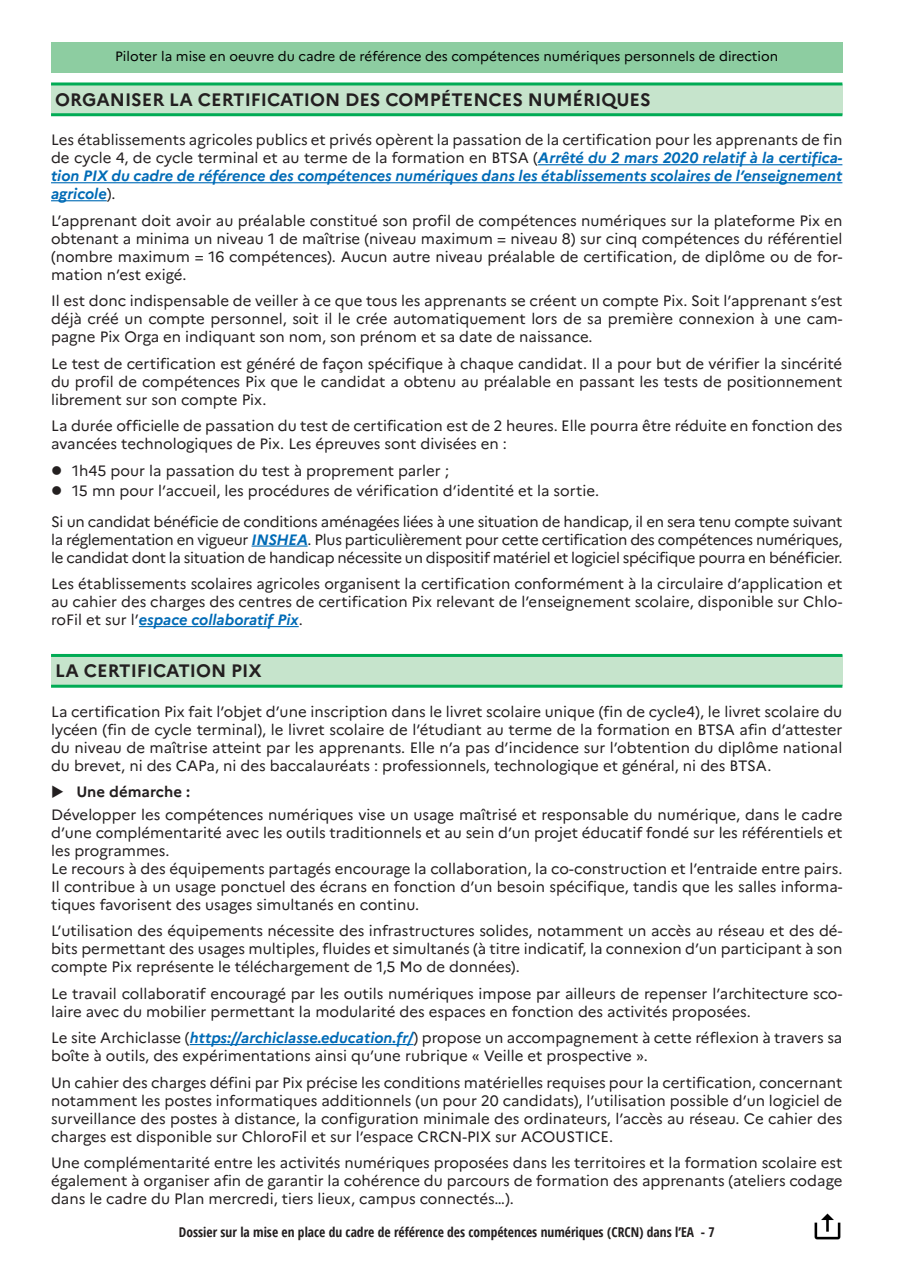
<style>
.page{position:relative;width:902px;height:1263px;background:#fff}
.page>*{position:absolute;margin:0;border:0;box-sizing:border-box;transform-origin:0 0}
.Inter-titre_fond_Art{font:700 18px "Marianne";color:#231f20}
.TEXTE_ARTICLES{font:15px/18px "Marianne";color:#231f20;text-align:justify}
.TEXTE_ARTICLES_0esp{font:15px/18px "Marianne";color:#231f20;text-align:justify}
.t1{font:700 15px "Marianne";color:#231f20}
.RAPPEL-TITRE_Partie{font:13.5px "Marianne";color:#000}
.t2{font:700 13.5px "Open Sans Condensed";color:#231f20}
.s1{font-weight:700;font-style:italic;color:#006bb6}
</style>
<div class="page">
<img style="left:814px;top:1213px;width:27px;height:27px">
<div style="left:51px;top:43px;width:791px;height:30px;background:#8dcda1"></div>
<div style="left:51px;top:84px;width:791px;height:31px;background:#c6e4cc"></div>
<hr style="left:51px;top:113px;width:791px;height:3px;background:#00ab54">
<hr style="left:51px;top:82px;width:791px;height:3px;background:#00ab54">
<hr style="left:538px;top:164px;width:304px;height:1px;background:#006bb6">
<hr style="left:51px;top:182px;width:791px;height:1px;background:#006bb6">
<hr style="left:51px;top:200px;width:56px;height:1px;background:#006bb6">
<hr style="left:251px;top:545px;width:56px;height:2px;background:#006bb6">
<hr style="left:139px;top:626px;width:160px;height:1px;background:#006bb6">
<div style="left:51px;top:655px;width:791px;height:31px;background:#c6e4cc"></div>
<hr style="left:51px;top:685px;width:791px;height:3px;background:#00ab54">
<hr style="left:51px;top:654px;width:791px;height:3px;background:#00ab54">
<hr style="left:190px;top:1044px;width:223px;height:1px;background:#006bb6">
<p class="RAPPEL-TITRE_Partie" style="left:115px;top:48px;width:664px">Piloter la mise en oeuvre du cadre de référence des compétences numériques personnels de direction</p>
<p class="Inter-titre_fond_Art" style="left:55px;top:89px;width:597px">ORGANISER LA CERTIFICATION DES COMPÉTENCES NUMÉRIQUES</p>
<p class="TEXTE_ARTICLES" style="left:51px;top:131px;width:792px">Les établissements agricoles publics et privés opèrent la passation de la certification pour les apprenants de fin de cycle 4, de cycle terminal et au terme de la formation en BTSA (<span class="s1">Arrêté du 2 mars 2020 relatif à la certifica&shy;tion PIX du cadre de référence des compétences numériques dans les établissements scolaires de l’enseignement agricole</span>).</p>
<p class="TEXTE_ARTICLES" style="left:51px;top:211px;width:792px">L’apprenant doit avoir au préalable constitué son profil de compétences numériques sur la plateforme Pix en obtenant a minima un niveau 1 de maîtrise (niveau maximum = niveau 8) sur cinq compétences du référentiel (nombre maximum = 16 compétences). Aucun autre niveau préalable de certification, de diplôme ou de for&shy;mation n’est exigé.</p>
<p class="TEXTE_ARTICLES" style="left:51px;top:292px;width:792px">Il est donc indispensable de veiller à ce que tous les apprenants se créent un compte Pix. Soit l’apprenant s’est déjà créé un compte personnel, soit il le crée automatiquement lors de sa première connexion à une cam&shy;pagne Pix Orga en indiquant son nom, son prénom et sa date de naissance.</p>
<p class="TEXTE_ARTICLES" style="left:51px;top:354px;width:792px">Le test de certification est généré de façon spécifique à chaque candidat. Il a pour but de vérifier la sincérité du profil de compétences Pix que le candidat a obtenu au préalable en passant les tests de positionnement librement sur son compte Pix.</p>
<p class="TEXTE_ARTICLES" style="left:51px;top:417px;width:792px">La durée officielle de passation du test de certification est de 2 heures. Elle pourra être réduite en fonction des avancées technologiques de Pix. Les épreuves sont divisées en :</p>
<p class="TEXTE_ARTICLES" style="left:72px;top:461px;width:378px">1h45 pour la passation du test à proprement parler ;</p>
<p class="TEXTE_ARTICLES" style="left:72px;top:481px;width:528px">15 mn pour l’accueil, les procédures de vérification d’identité et la sortie.</p>
<p class="TEXTE_ARTICLES" style="left:51px;top:512px;width:792px">Si un candidat bénéficie de conditions aménagées liées à une situation de handicap, il en sera tenu compte suivant la réglementation en vigueur <span class="s1">INSHEA</span>. Plus particulièrement pour cette certification des compétences numériques, le candidat dont la situation de handicap nécessite un dispositif matériel et logiciel spécifique pourra en bénéficier.</p>
<p class="TEXTE_ARTICLES" style="left:51px;top:575px;width:792px">Les établissements scolaires agricoles organisent la certification conformément à la circulaire d’application et au cahier des charges des centres de certification Pix relevant de l’enseignement scolaire, disponible sur Chlo&shy;roFil et sur l’<span class="s1">espace collaboratif Pix</span>.</p>
<p class="Inter-titre_fond_Art" style="left:55px;top:660px;width:208px">LA CERTIFICATION PIX</p>
<p class="TEXTE_ARTICLES" style="left:51px;top:702px;width:792px">La certification Pix fait l’objet d’une inscription dans le livret scolaire unique (fin de cycle4), le livret scolaire du lycéen (fin de cycle terminal), le livret scolaire de l’étudiant au terme de la formation en BTSA afin d’attester du niveau de maîtrise atteint par les apprenants. Elle n’a pas d’incidence sur l’obtention du diplôme national du brevet, ni des CAPa, ni des baccalauréats : professionnels, technologique et général, ni des BTSA.</p>
<p class="t1" style="left:76px;top:783px;width:115px">Une démarche :</p>
<p class="TEXTE_ARTICLES_0esp" style="left:51px;top:805px;width:792px">Développer les compétences numériques vise un usage maîtrisé et responsable du numérique, dans le cadre d’une complémentarité avec les outils traditionnels et au sein d’un projet éducatif fondé sur les référentiels et les programmes.</p>
<p class="TEXTE_ARTICLES" style="left:51px;top:859px;width:792px">Le recours à des équipements partagés encourage la collaboration, la co-construction et l’entraide entre pairs.<br>Il contribue à un usage ponctuel des écrans en fonction d’un besoin spécifique, tandis que les salles informa&shy;tiques favorisent des usages simultanés en continu.</p>
<p class="TEXTE_ARTICLES" style="left:51px;top:922px;width:792px">L’utilisation des équipements nécessite des infrastructures solides, notamment un accès au réseau et des dé&shy;bits permettant des usages multiples, fluides et simultanés (à titre indicatif, la connexion d’un participant à son compte Pix représente le téléchargement de 1,5 Mo de données).</p>
<p class="TEXTE_ARTICLES" style="left:51px;top:984px;width:792px">Le travail collaboratif encouragé par les outils numériques impose par ailleurs de repenser l’architecture sco&shy;laire avec du mobilier permettant la modularité des espaces en fonction des activités proposées.</p>
<p class="TEXTE_ARTICLES" style="left:51px;top:1029px;width:792px">Le site Archiclasse (<span class="s1">https://archiclasse.education.fr/</span>) propose un accompagnement à cette réflexion à travers sa boîte à outils, des expérimentations ainsi qu’une rubrique « Veille et prospective ».</p>
<p class="TEXTE_ARTICLES" style="left:51px;top:1073px;width:792px">Un cahier des charges défini par Pix précise les conditions matérielles requises pour la certification, concernant notamment les postes informatiques additionnels (un pour 20 candidats), l’utilisation possible d’un logiciel de surveillance des postes à distance, la configuration minimale des ordinateurs, l’accès au réseau. Ce cahier des charges est disponible sur ChloroFil et sur l’espace CRCN-PIX sur ACOUSTICE.</p>
<p class="TEXTE_ARTICLES" style="left:51px;top:1154px;width:792px">Une complémentarité entre les activités numériques proposées dans les territoires et la formation scolaire est également à organiser afin de garantir la cohérence du parcours de formation des apprenants (ateliers codage dans le cadre du Plan mercredi, tiers lieux, campus connectés…).</p>
<p class="t2" style="left:179px;top:1223px;width:537px">Dossier sur la mise en place du cadre de référence des compétences numériques (CRCN) dans l’EA - 7</p>
</div>
